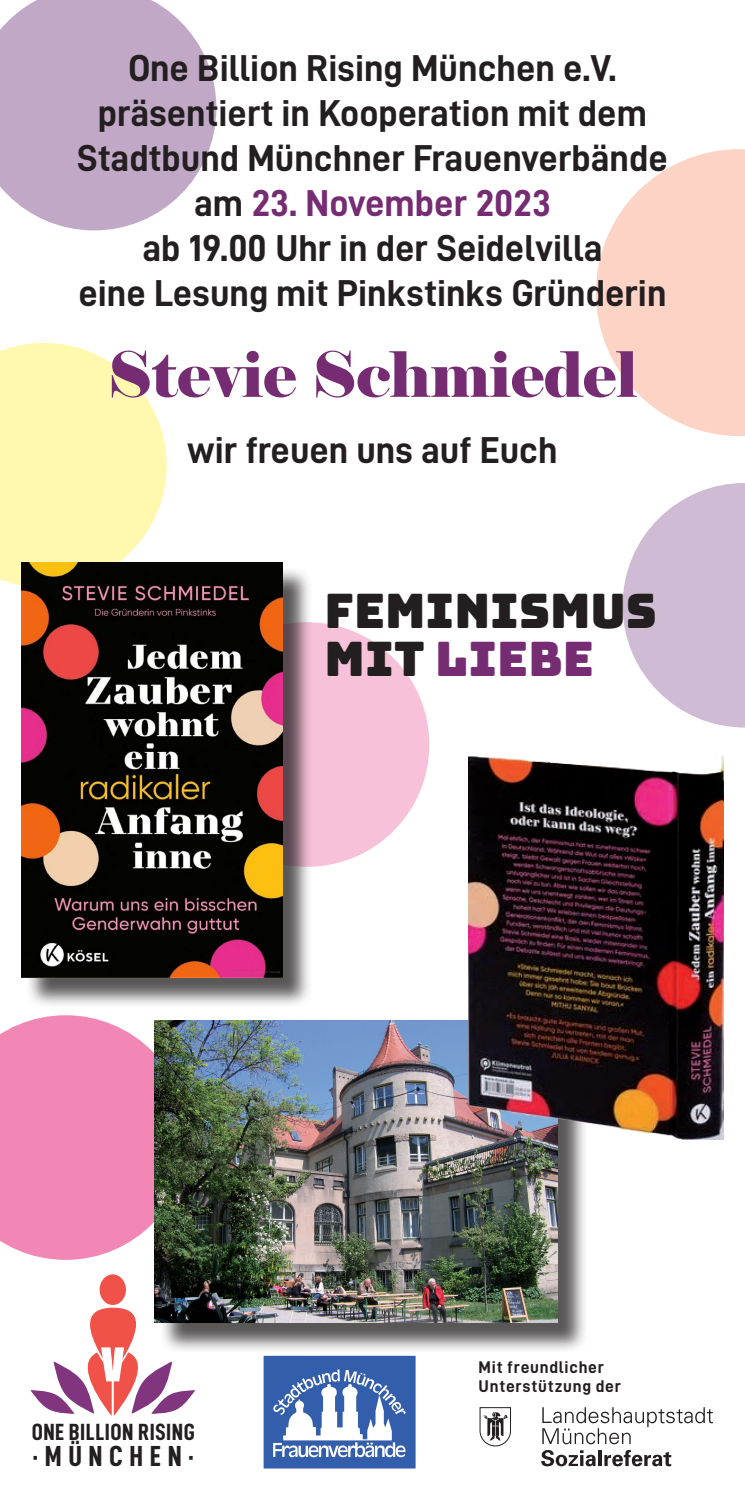
<style>
.page{position:relative;width:745px;height:1489px;background:#fff}
.page>*{position:absolute;margin:0;border:0;box-sizing:border-box;transform-origin:0 0}
.Absatzformat_1{font:62.5px "Elephant";color:#752c73}
.Überschrift{font:47.5px/47.5px "Bungee Layers";color:#231f20}
.Absatzformat_1-2{font:37.5px/45px "D DIN Bold";color:#231f20;text-align:center}
.Untertitel{font:29px "D DIN Condensed Bold";letter-spacing:.22em;color:#231f20}
.Untertitel-2{font:23.5px "D DIN Condensed Bold";letter-spacing:.02em;color:#231f20}
.t1{font:17px/19.5px "D DIN Bold";letter-spacing:.045em;color:#231f20}
.s1{color:#752c73}
</style>
<div class="page">
<svg style="left:0;top:343px;width:167px;height:243px;background:#fff8b8"></svg>
<svg style="left:0;top:1015px;width:155px;height:244px;background:#f18fba"></svg>
<div style="left:158px;top:1024px;width:430px;height:329px;background:#231f20;opacity:.75"></div>
<img style="left:155px;top:1020px;width:402px;height:302px">
<div style="left:184px;top:622px;width:245px;height:244px;background:#f7c1d9;border-radius:50%"></div>
<svg style="left:596px;top:149px;width:148px;height:287px"></svg>
<svg style="left:0;top:0;width:216px;height:230px;background:#c8b2cd"></svg>
<div style="left:25px;top:566px;width:288px;height:442px;background:#231f20;opacity:.75"></div>
<img style="left:21px;top:562px;width:261px;height:415px">
<img style="left:468px;top:756px;width:255px;height:383px">
<svg style="left:541px;top:1407px;width:171px;height:59px"></svg>
<svg style="left:479px;top:1407px;width:32px;height:39px"></svg>
<div style="left:100px;top:1274px;width:26px;height:30px;background:#f05249;border-radius:50%"></div>
<svg style="left:30px;top:1307px;width:165px;height:108px"></svg>
<img style="left:263px;top:1355px;width:153px;height:114px">
<svg style="left:622px;top:483px;width:122px;height:244px"></svg>
<p class="Absatzformat_1-2" style="left:77px;top:45px;width:591px">One Billion Rising München e.V. präsentiert in Kooperation mit dem<br>Stadtbund Münchner Frauenverbände am <span class="s1">23. November 2023<br></span>ab 19.00 Uhr in der Seidelvilla<br>eine Lesung mit Pinkstinks Gründerin</p>
<p class="Absatzformat_1" style="left:108px;top:335px;width:531px">Stevie Schmiedel</p>
<p class="Absatzformat_1-2" style="left:187px;top:427px;width:372px">wir freuen uns auf Euch</p>
<p class="Überschrift" style="left:324px;top:588px;width:333px">FEMINISMUS<br>MIT <span class="s1">LIEBE</span></p>
<p class="Untertitel-2" style="left:32px;top:1418px;width:165px">ONE BILLION RISING</p>
<p class="Untertitel" style="left:33px;top:1440px;width:162px">·MÜNCHEN·</p>
<p class="t1" style="left:478px;top:1356px;width:144px">Mit freundlicher<br>Unterstützung der</p>
</div>
